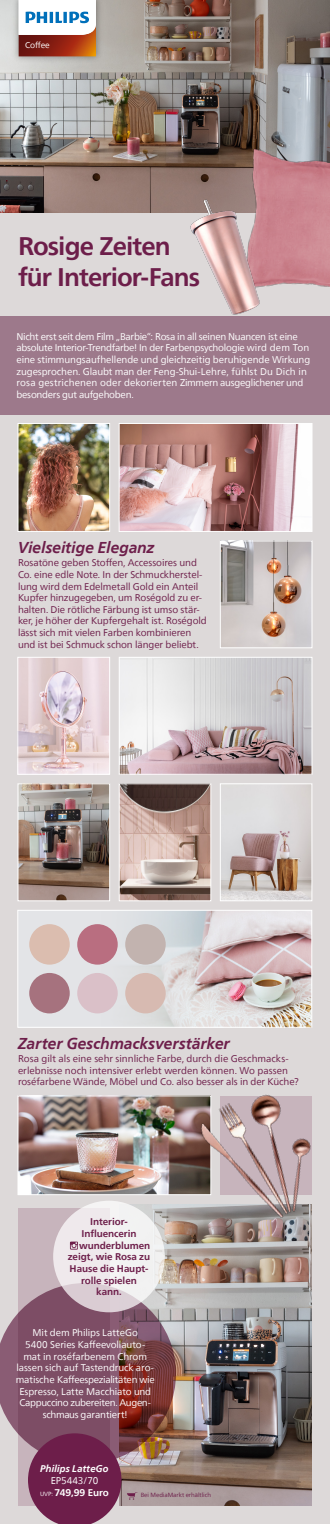
<style>
.page{position:relative;width:330px;height:1524px;background:#fff}
.page>*{position:absolute;margin:0;border:0;box-sizing:border-box;transform-origin:0 0}
.t1{font:700 25.4px/30.4px "Neue Frutiger World";letter-spacing:-.035em;color:#6d1e4a}
.t2{font:italic 700 15.7px "Neue Frutiger World";letter-spacing:-.005em;color:#6d1e4a}
.t3{font:9.7px/11.7px "Neue Frutiger World";letter-spacing:-.015em;color:#fff}
.t4{font:9.7px/11.7px "Neue Frutiger World";letter-spacing:-.005em;color:#6d1e4a}
.t5{font:700 9.7px "Neue Frutiger World";letter-spacing:-.005em;color:#6d1e4a}
.t6{font:700 9.7px/11.7px "Neue Frutiger World";letter-spacing:-.005em;color:#fff;text-align:center}
.t7{font:italic 700 9.7px "Neue Frutiger World";color:#fff}
.t8{font:8.35px "Neue Frutiger World";color:#fff}
.t9{font:6px "Neue Frutiger World";letter-spacing:-.005em;color:#6d1e4a}
.s1{font-weight:400}
.s2{font-weight:400;font-size:6px}
</style>
<div class="page">
<img style="left:0;top:0;width:330px;height:213px">
<div style="left:0;top:213px;width:330px;height:1311px;background:#ddd9d9"></div>
<img style="left:130px;top:1204px;width:182px;height:302px">
<div style="left:18px;top:1208px;width:92px;height:298px;background:#c7b4bc"></div>
<div style="left:0;top:316px;width:330px;height:98px;background:#9d798b"></div>
<img style="left:121px;top:425px;width:189px;height:105px">
<div style="left:119px;top:423px;width:193px;height:109px;border:1px solid #fff"></div>
<img style="left:121px;top:659px;width:189px;height:114px">
<div style="left:119px;top:657px;width:193px;height:118px;border:1px solid #fff"></div>
<img style="left:121px;top:785px;width:88px;height:114px">
<div style="left:119px;top:783px;width:92px;height:118px;border:1px solid #fff"></div>
<img style="left:19px;top:659px;width:89px;height:114px">
<div style="left:17px;top:657px;width:93px;height:118px;border:1px solid #fff"></div>
<img style="left:222px;top:785px;width:88px;height:114px">
<div style="left:220px;top:783px;width:92px;height:118px;border:1px solid #fff"></div>
<div style="left:18px;top:910px;width:294px;height:117px;background:#e3e4e7"></div>
<img style="left:102px;top:912px;width:208px;height:102px">
<div style="left:17px;top:910px;width:295px;height:118px;border:1px solid #fff"></div>
<img style="left:20px;top:785px;width:88px;height:114px">
<div style="left:18px;top:783px;width:92px;height:118px;border:1px solid #fff"></div>
<img style="left:216px;top:134px;width:114px;height:59px">
<img style="left:222px;top:542px;width:88px;height:104px">
<div style="left:220px;top:540px;width:92px;height:108px;border:1px solid #fff"></div>
<img style="left:20px;top:1097px;width:125px;height:96px">
<div style="left:18px;top:1095px;width:193px;height:100px;border:1px solid #fff"></div>
<svg style="left:0;top:1283px;width:176px;height:181px;background:#8a5e6a"></svg>
<svg style="left:53px;top:1201px;width:112px;height:111px;background:#ece7ea"></svg>
<svg style="left:70px;top:1242px;width:8px;height:8px"></svg>
<div style="left:29px;top:924px;width:41px;height:41px;background:#dbbdaf;border-radius:50%"></div>
<div style="left:29px;top:973px;width:41px;height:40px;background:#a6727e;border-radius:50%"></div>
<div style="left:77px;top:924px;width:41px;height:41px;background:#b96e80;border-radius:50%"></div>
<div style="left:77px;top:973px;width:41px;height:40px;background:#dac0c8;border-radius:50%"></div>
<div style="left:125px;top:924px;width:41px;height:41px;background:#c2b3af;border-radius:50%"></div>
<div style="left:125px;top:973px;width:41px;height:40px;background:#d7bab1;border-radius:50%"></div>
<svg style="left:28px;top:1433px;width:110px;height:91px;background:#804262"></svg>
<img style="left:20px;top:425px;width:88px;height:105px">
<div style="left:18px;top:423px;width:92px;height:109px;border:1px solid #fff"></div>
<img style="left:145px;top:1014px;width:168px;height:265px">
<img style="left:165px;top:193px;width:165px;height:122px">
<img style="left:9px;top:0;width:96px;height:66px">
<svg style="left:19px;top:0;width:77px;height:56px"></svg>
<p class="t8" style="left:25px;top:38px;width:26px">Coffee</p>
<h1 class="t1" style="left:18px;top:231px;width:184px">Rosige Zeiten für Interior-Fans</h1>
<p class="t3" style="left:16px;top:331px;width:295px">Nicht erst seit dem Film „Barbie“: Rosa in all seinen Nuancen ist eine absolute Interior-Trendfarbe! In der Farbenpsychologie wird dem Ton eine stimmungsaufhellende und gleichzeitig beruhigende Wirkung zugesprochen. Glaubt man der Feng-Shui-Lehre, fühlst Du Dich in rosa gestrichenen oder dekorierten Zimmern ausgeglichener und besonders gut aufgehoben.</p>
<h2 class="t2" style="left:18px;top:535px;width:138px">Vielseitige Eleganz</h2>
<p class="t4" style="left:18px;top:557px;width:190px">Rosatöne geben Stoffen, Accessoires und Co. eine edle Note. In der Schmuckherstel&shy;lung wird dem Edelmetall Gold ein Anteil Kupfer hinzugegeben, um Roségold zu er&shy;halten. Die rötliche Färbung ist umso stär&shy;ker, je höher der Kupfergehalt ist. Roségold lässt sich mit vielen Farben kombinieren und ist bei Schmuck schon länger beliebt.</p>
<h2 class="t2" style="left:18px;top:1031px;width:214px">Zarter Geschmacksverstärker</h2>
<p class="t4" style="left:18px;top:1053px;width:282px">Rosa gilt als eine sehr sinnliche Farbe, durch die Geschmacks&shy;erlebnisse noch intensiver erlebt werden können. Wo passen roséfarbene Wände, Möbel und Co. also besser als in der Küche?</p>
<p class="t5" style="left:90px;top:1213px;width:39px">Interior-</p>
<p class="t5" style="left:81px;top:1225px;width:57px">Influencerin</p>
<p class="t5" style="left:79px;top:1237px;width:73px">wunderblumen</p>
<p class="t5" style="left:68px;top:1248px;width:84px">zeigt, wie Rosa zu</p>
<p class="t5" style="left:70px;top:1260px;width:80px">Hause die Haupt-</p>
<p class="t5" style="left:81px;top:1272px;width:57px">rolle spielen</p>
<p class="t5" style="left:96px;top:1283px;width:27px">kann.</p>
<p class="t3" style="left:16px;top:1327px;width:141px;text-align:center">Mit dem Philips LatteGo<br>5400 Series Kaffeevollauto&shy;mat in roséfarbenem Chrom lassen sich auf Tastendruck aro&shy;matische Kaffeespezialitäten wie<br>Espresso, Latte Macchiato und<br>Cappuccino zubereiten. Augen&shy;schmaus garantiert!</p>
<p class="t7" style="left:40px;top:1461px;width:70px">Philips LatteGo</p>
<p class="t6" style="left:40px;top:1474px;width:70px"><span class="s1">EP5443/70<br></span><span class="s2">UVP:</span> 749,99 Euro</p>
<p class="t9" style="left:141px;top:1491px;width:72px">Bei MediaMarkt erhältlich</p>
</div>
